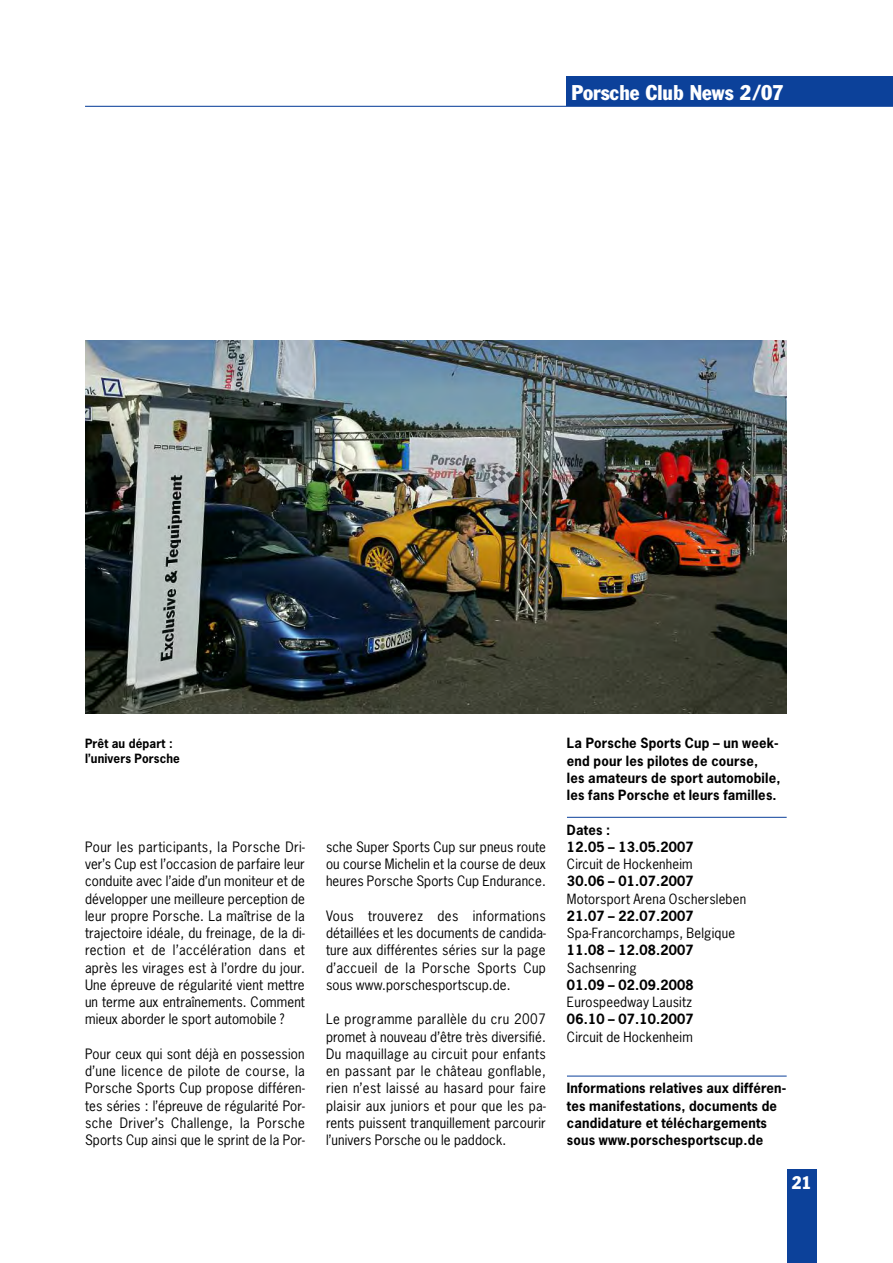
<style>
.page{position:relative;width:893px;height:1263px;background:#fff}
.page>*{position:absolute;margin:0;border:0;box-sizing:border-box;transform-origin:0 0}
.t1{font:condensed 21px "Franklin Gothic";color:#fff}
.t2{font:condensed 18px "Franklin Gothic";color:#fff}
.t3{font:13.5px/17.2px "News Gothic";letter-spacing:.01em;color:#000;text-align:justify}
.t4{font:700 13.35px/17.2px "News Gothic";letter-spacing:.015em;color:#000}
.t5{font:13.35px "News Gothic";letter-spacing:.015em;color:#000}
.t6{font:700 12px/14.7px "News Gothic";letter-spacing:.01em;color:#000}
</style>
<div class="page">
<img style="left:85px;top:340px;width:702px;height:374px">
<div style="left:567px;top:77px;width:326px;height:29px;background:#0c419a"></div>
<div style="left:787px;top:1169px;width:29px;height:94px;background:#0c419a"></div>
<hr style="left:85px;top:106px;width:808px;height:1px;background:#0c419a">
<hr style="left:567px;top:817px;width:220px;height:1px;background:#0c419a">
<hr style="left:567px;top:1076px;width:220px;height:1px;background:#0c419a">
<h1 class="t1" style="left:571px;top:85px;width:214px">Porsche Club News 2/07</h1>
<p class="t6" style="left:85px;top:736px;width:96px">Prêt au départ : l’univers Porsche</p>
<p class="t3" style="left:85px;top:838px;width:221px">Pour les participants, la Porsche Dri&shy;ver’s Cup est l’occasion de parfaire leur conduite avec l’aide d’un moniteur et de développer une meilleure perception de leur propre Porsche. La maîtrise de la trajectoire idéale, du freinage, de la di&shy;rection et de l’accélération dans et après les virages est à l’ordre du jour.<br>Une épreuve de régularité vient mettre un terme aux entraînements. Comment mieux aborder le sport automobile ?</p>
<p class="t3" style="left:85px;top:1045px;width:221px">Pour ceux qui sont déjà en possession d’une licence de pilote de course, la Porsche Sports Cup propose différen&shy;tes séries : l’épreuve de régularité Por&shy;sche Driver’s Challenge, la Porsche Sports Cup ainsi que le sprint de la Por-</p>
<p class="t3" style="left:326px;top:838px;width:221px">sche Super Sports Cup sur pneus route ou course Michelin et la course de deux heures Porsche Sports Cup Endurance.</p>
<p class="t3" style="left:326px;top:907px;width:221px">Vous trouverez des informations détaillées et les documents de candida&shy;ture aux différentes séries sur la page d’accueil de la Porsche Sports Cup sous www.porschesportscup.de.</p>
<p class="t3" style="left:326px;top:1011px;width:221px">Le programme parallèle du cru 2007 promet à nouveau d’être très diversifié.<br>Du maquillage au circuit pour enfants en passant par le château gonflable, rien n’est laissé au hasard pour faire plaisir aux juniors et pour que les pa&shy;rents puissent tranquillement parcourir l’univers Porsche ou le paddock.</p>
<p class="t4" style="left:567px;top:735px;width:215px">La Porsche Sports Cup – un week&shy;end pour les pilotes de course,<br>les amateurs de sport automobile, les fans Porsche et leurs familles.</p>
<p class="t4" style="left:567px;top:821px;width:128px">Dates :<br>12.05 – 13.05.2007</p>
<p class="t5" style="left:567px;top:857px;width:127px">Circuit de Hockenheim</p>
<p class="t4" style="left:567px;top:873px;width:128px">30.06 – 01.07.2007</p>
<p class="t5" style="left:567px;top:891px;width:181px">Motorsport Arena Oschersleben</p>
<p class="t4" style="left:567px;top:907px;width:128px">21.07 – 22.07.2007</p>
<p class="t5" style="left:567px;top:926px;width:170px">Spa-Francorchamps, Belgique</p>
<p class="t4" style="left:567px;top:942px;width:128px">11.08 – 12.08.2007</p>
<p class="t5" style="left:567px;top:960px;width:71px">Sachsenring</p>
<p class="t4" style="left:567px;top:976px;width:128px">01.09 – 02.09.2008</p>
<p class="t5" style="left:567px;top:995px;width:127px">Eurospeedway Lausitz</p>
<p class="t4" style="left:567px;top:1011px;width:128px">06.10 – 07.10.2007</p>
<p class="t5" style="left:567px;top:1029px;width:127px">Circuit de Hockenheim</p>
<p class="t4" style="left:567px;top:1080px;width:221px">Informations relatives aux différen&shy;tes manifestations, documents de candidature et téléchargements sous www.porschesportscup.de</p>
<h2 class="t2" style="left:792px;top:1176px;width:21px">21</h2>
</div>
